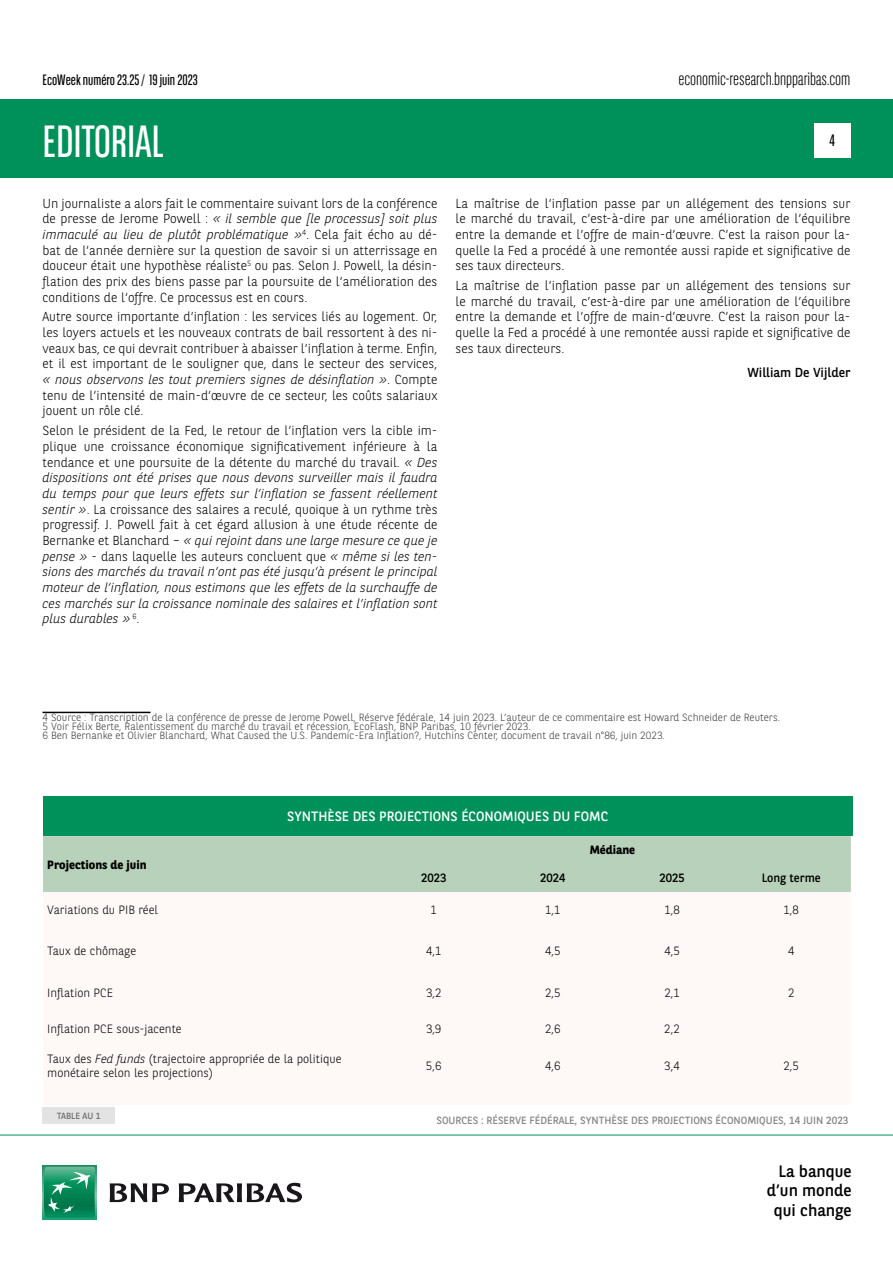
<style>
.page{position:relative;width:893px;height:1263px;background:#fff}
.page>*{position:absolute;margin:0;border:0;box-sizing:border-box;transform-origin:0 0}
.t1{font:45px "BNPP Sans Condensed";color:#fff}
.t2{font:300 18px "BNPP Sans Condensed";color:#000}
.t3{font:16.5px/19.8px "BNPP Sans";color:#000;text-align:right}
.t4{font:16.5px "BNPP Sans Condensed";color:#000}
.t5{font:15px "BNPP Sans Condensed";color:#000}
.t6{font:13.5px "BNPP Sans";color:#fff}
.t7{font:300 13.05px/15.6px "BNPP Sans";color:#000;text-align:justify}
.t8{font:italic 300 13.05px/15.6px "BNPP Sans";color:#000;text-align:justify}
.t9{font:13.05px "BNPP Sans";color:#000}
.t10{font:300 12px/14.4px "BNPP Sans";color:#000}
.t11{font:700 12px "BNPP Sans";color:#000}
.t12{font:12px "BNPP Sans";color:#000}
.t13{font:300 10.5px/9px "BNPP Sans";color:#3c3c3b}
.t14{font:10.5px "BNPP Sans";color:#878787}
.t15{font:9px "BNPP Sans";color:#706f6f}
.s1{font-style:italic}
.s2{font-style:normal}
</style>
<div class="page">
<div style="left:1px;top:99px;width:892px;height:78px;background:#00915b"></div>
<svg style="left:43px;top:1166px;width:53px;height:53px"></svg>
<svg style="left:44px;top:1167px;width:51px;height:51px;background:#26996e"></svg>
<svg style="left:110px;top:1183px;width:59px;height:19px"></svg>
<svg style="left:179px;top:1183px;width:123px;height:19px"></svg>
<hr style="left:0;top:1135px;width:893px;height:1px;background:#00915b">
<div style="left:814px;top:123px;width:36px;height:34px;background:#fff"></div>
<hr style="left:43px;top:712px;width:108px;height:1px;background:#000">
<div style="left:43px;top:796px;width:809px;height:40px;background:#00915b"></div>
<div style="left:43px;top:836px;width:808px;height:268px;background:#fef8f7"></div>
<div style="left:43px;top:836px;width:808px;height:56px;background:#b7d1ba"></div>
<div style="left:43px;top:1108px;width:72px;height:16px;background:#e3e3e3"></div>
<p class="t5" style="left:43px;top:70px;width:157px">EcoWeek numéro 23.25 / 19 juin 2023</p>
<h2 class="t2" style="left:678px;top:67px;width:174px">economic-research.bnpparibas.com</h2>
<h1 class="t1" style="left:43px;top:113px;width:123px">EDITORIAL</h1>
<p class="t7" style="left:43px;top:195px;width:396px">Un journaliste a alors fait le commentaire suivant lors de la conférence de presse de Jerome Powell : <span class="s1">« il semble que [le processus] soit plus immaculé au lieu de plutôt problématique »</span><sup>4</sup>. Cela fait écho au dé&shy;bat de l’année dernière sur la question de savoir si un atterrissage en douceur était une hypothèse réaliste<sup>5</sup> ou pas. Selon J. Powell, la désin&shy;flation des prix des biens passe par la poursuite de l’amélioration des conditions de l’offre. Ce processus est en cours.</p>
<p class="t7" style="left:43px;top:308px;width:396px">Autre source importante d’inflation : les services liés au logement. Or, les loyers actuels et les nouveaux contrats de bail ressortent à des ni&shy;veaux bas, ce qui devrait contribuer à abaisser l’inflation à terme. Enfin, et il est important de le souligner que, dans le secteur des services, <span class="s1">« nous observons les tout premiers signes de désinflation »</span>. Compte tenu de l’intensité de main-d’œuvre de ce secteur, les coûts salariaux jouent un rôle clé.</p>
<p class="t8" style="left:43px;top:422px;width:396px"><span class="s2">Selon le président de la Fed, le retour de l’inflation vers la cible im&shy;plique une croissance économique significativement inférieure à la tendance et une poursuite de la détente du marché du travail.</span> « Des dispositions ont été prises que nous devons surveiller mais il faudra du temps pour que leurs effets sur l’inflation se fassent réellement sentir »<span class="s2">. La croissance des salaires a reculé, quoique à un rythme très progressif. J. Powell fait à cet égard allusion à une étude récente de Bernanke et Blanchard –</span> « qui rejoint dans une large mesure ce que je pense » <span class="s2">- dans laquelle les auteurs concluent que</span> « même si les ten&shy;sions des marchés du travail n’ont pas été jusqu’à présent le principal moteur de l’inflation, nous estimons que les effets de la surchauffe de ces marchés sur la croissance nominale des salaires et l’inflation sont plus durables » <sup>6</sup><span class="s2">.</span></p>
<p class="t4" style="left:829px;top:130px;width:7px">4</p>
<p class="t7" style="left:455px;top:195px;width:396px">La maîtrise de l’inflation passe par un allégement des tensions sur le marché du travail, c’est-à-dire par une amélioration de l’équilibre entre la demande et l’offre de main-d’œuvre. C’est la raison pour la&shy;quelle la Fed a procédé à une remontée aussi rapide et significative de ses taux directeurs.</p>
<p class="t7" style="left:455px;top:277px;width:396px">La maîtrise de l’inflation passe par un allégement des tensions sur le marché du travail, c’est-à-dire par une amélioration de l’équilibre entre la demande et l’offre de main-d’œuvre. C’est la raison pour la&shy;quelle la Fed a procédé à une remontée aussi rapide et significative de ses taux directeurs.</p>
<p class="t9" style="left:747px;top:363px;width:105px">William De Vijlder</p>
<p class="t13" style="left:43px;top:713px;width:739px">4 Source : Transcription de la conférence de presse de Jerome Powell, Réserve fédérale, 14 juin 2023. L’auteur de ce commentaire est Howard Schneider de Reuters.<br>5 Voir Félix Berte, Ralentissement du marché du travail et récession, EcoFlash, BNP Paribas, 10 février 2023.<br>6 Ben Bernanke et Olivier Blanchard, What Caused the U.S. Pandemic-Era Inflation?, Hutchins Center, document de travail n°86, juin 2023.</p>
<p class="t6" style="left:287px;top:807px;width:323px">SYNTHÈSE DES PROJECTIONS ÉCONOMIQUES DU FOMC</p>
<p class="t11" style="left:47px;top:856px;width:101px">Projections de juin</p>
<p class="t11" style="left:590px;top:841px;width:47px">Médiane</p>
<p class="t12" style="left:421px;top:869px;width:27px">2023</p>
<p class="t12" style="left:540px;top:869px;width:27px">2024</p>
<p class="t12" style="left:659px;top:869px;width:27px">2025</p>
<p class="t12" style="left:762px;top:869px;width:60px">Long terme</p>
<p class="t10" style="left:47px;top:902px;width:112px">Variations du PIB réel</p>
<p class="t10" style="left:431px;top:902px;width:8px">1</p>
<p class="t10" style="left:545px;top:902px;width:17px">1,1</p>
<p class="t10" style="left:664px;top:902px;width:17px">1,8</p>
<p class="t10" style="left:783px;top:902px;width:17px">1,8</p>
<p class="t10" style="left:47px;top:943px;width:90px">Taux de chômage</p>
<p class="t10" style="left:426px;top:943px;width:17px">4,1</p>
<p class="t10" style="left:545px;top:943px;width:17px">4,5</p>
<p class="t10" style="left:664px;top:943px;width:17px">4,5</p>
<p class="t10" style="left:788px;top:943px;width:8px">4</p>
<p class="t10" style="left:47px;top:985px;width:67px">Inflation PCE</p>
<p class="t10" style="left:426px;top:985px;width:17px">3,2</p>
<p class="t10" style="left:545px;top:985px;width:17px">2,5</p>
<p class="t10" style="left:664px;top:985px;width:17px">2,1</p>
<p class="t10" style="left:788px;top:985px;width:8px">2</p>
<p class="t10" style="left:47px;top:1021px;width:136px">Inflation PCE sous-jacente</p>
<p class="t10" style="left:426px;top:1021px;width:17px">3,9</p>
<p class="t10" style="left:545px;top:1021px;width:17px">2,6</p>
<p class="t10" style="left:664px;top:1021px;width:17px">2,2</p>
<p class="t10" style="left:47px;top:1051px;width:296px">Taux des <span class="s1">Fed funds</span> (trajectoire appropriée de la politique monétaire selon les projections)</p>
<p class="t10" style="left:426px;top:1058px;width:17px">5,6</p>
<p class="t10" style="left:545px;top:1058px;width:17px">4,6</p>
<p class="t10" style="left:664px;top:1058px;width:17px">3,4</p>
<p class="t10" style="left:783px;top:1058px;width:17px">2,5</p>
<p class="t15" style="left:57px;top:1110px;width:45px">TABLE AU 1</p>
<p class="t14" style="left:436px;top:1113px;width:414px">SOURCES : RÉSERVE FÉDÉRALE, SYNTHÈSE DES PROJECTIONS ÉCONOMIQUES, 14 JUIN 2023</p>
<p class="t3" style="left:767px;top:1160px;width:86px">La banque d’un monde qui change</p>
</div>
